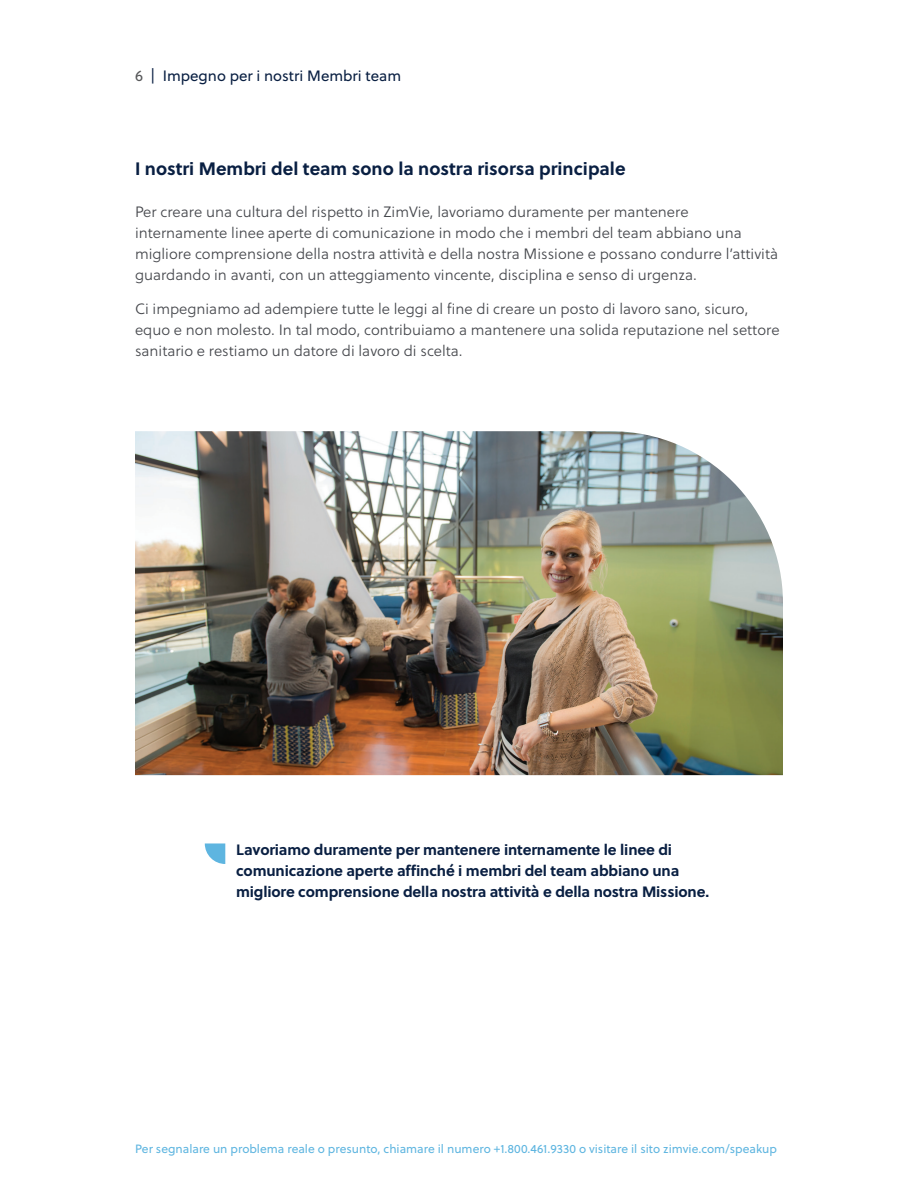
<style>
.page{position:relative;width:918px;height:1188px;background:#fff}
.page>*{position:absolute;margin:0;border:0;box-sizing:border-box;transform-origin:0 0}
.t1{font:700 18px "Soleil";color:#091f42}
.t2{font:15px/21px "Soleil Lt";color:#45474c}
.t3{font:700 15px/21px "Soleil";letter-spacing:-.01em;color:#091f42}
.t4{font:15px "Soleil";color:#091f42}
.t5{font:12px "Soleil";color:#5eb5e0}
.s1{color:#57585a}
</style>
<div class="page">
<img style="left:135px;top:431px;width:648px;height:344px">
<svg style="left:205px;top:843px;width:20px;height:21px"></svg>
<p class="t4" style="left:135px;top:66px;width:268px"><span class="s1">6</span> | Impegno per i nostri Membri team</p>
<p class="t1" style="left:135px;top:157px;width:492px">I nostri Membri del team sono la nostra risorsa principale</p>
<p class="t2" style="left:135px;top:202px;width:645px">Per creare una cultura del rispetto in ZimVie, lavoriamo duramente per mantenere internamente linee aperte di comunicazione in modo che i membri del team abbiano una migliore comprensione della nostra attività e della nostra Missione e possano condurre l’attività guardando in avanti, con un atteggiamento vincente, disciplina e senso di urgenza.</p>
<p class="t2" style="left:135px;top:299px;width:646px">Ci impegniamo ad adempiere tutte le leggi al fine di creare un posto di lavoro sano, sicuro, equo e non molesto. In tal modo, contribuiamo a mantenere una solida reputazione nel settore sanitario e restiamo un datore di lavoro di scelta.</p>
<p class="t3" style="left:236px;top:839px;width:474px">Lavoriamo duramente per mantenere internamente le linee di comunicazione aperte affinché i membri del team abbiano una migliore comprensione della nostra attività e della nostra Missione.</p>
<p class="t5" style="left:135px;top:1141px;width:643px">Per segnalare un problema reale o presunto, chiamare il numero +1.800.461.9330 o visitare il sito zimvie.com/speakup</p>
</div>
